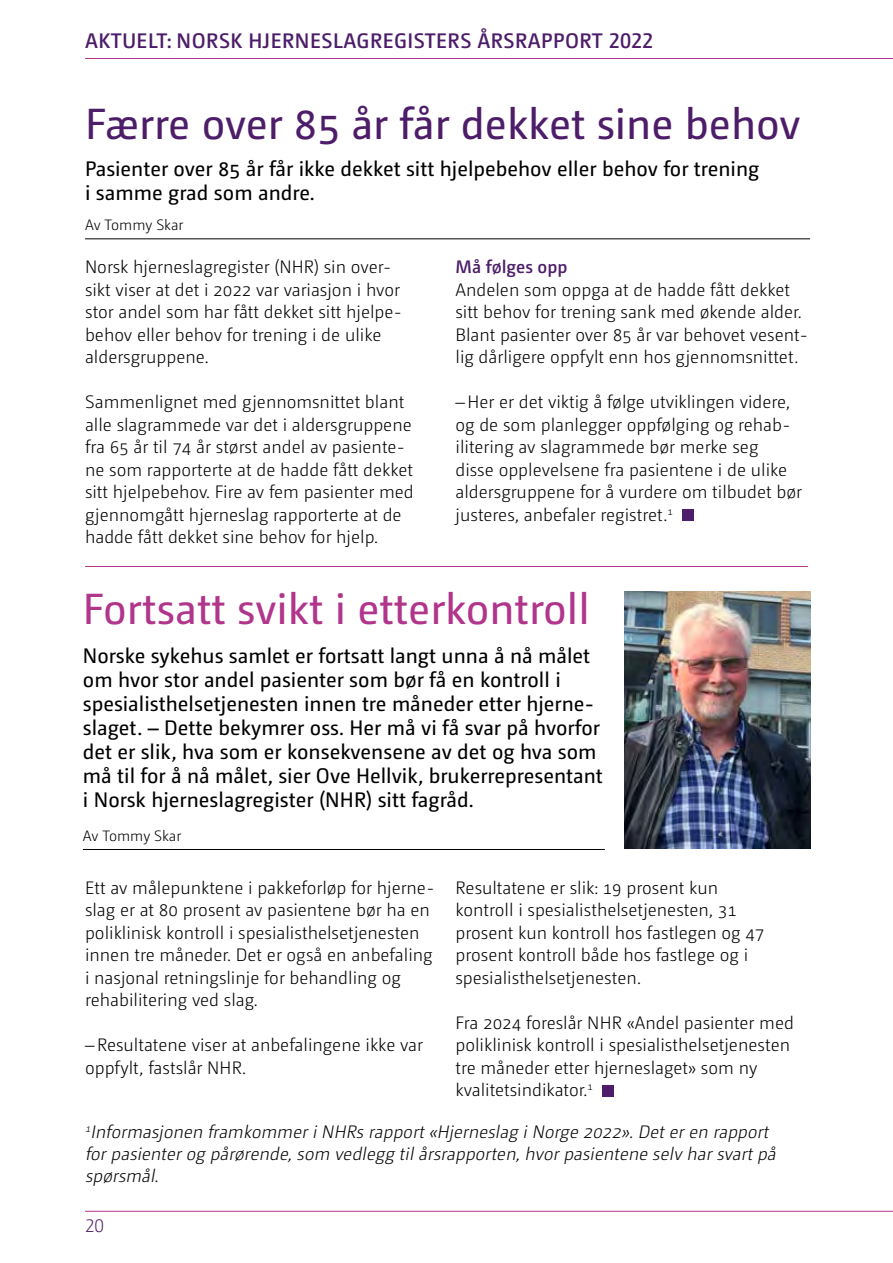
<style>
.page{position:relative;width:893px;height:1263px;background:#fff}
.page>*{position:absolute;margin:0;border:0;box-sizing:border-box;transform-origin:0 0}
.t1{font:43.5px "Camingo Dos Pro";color:#4d1d69}
.t2{font:43.5px "Camingo Dos Pro";color:#b0358b}
.t3{font:21px/24px "Camingo Dos Pro";color:#000}
.t4{font:600 21px "Camingo Dos Pro";letter-spacing:.025em;color:#4d1d69}
.t5{font:300 18px/22.5px "Camingo Dos Pro";color:#000}
.t6{font:italic 300 18px/21.6px "Camingo Dos Pro";letter-spacing:-.005em;color:#050505}
.t7{font:600 18px "Camingo Dos Pro";color:#4d1d69}
.t8{font:300 18px "Camingo Dos Pro";color:#4d1d69}
.t9{font:300 15px "Camingo Dos Pro";letter-spacing:-.005em;color:#000}
</style>
<div class="page">
<hr style="left:85px;top:566px;width:723px;height:1px;background:#b0358b">
<hr style="left:85px;top:58px;width:808px;height:1px;background:#b0358b">
<hr style="left:85px;top:1211px;width:808px;height:1px;background:#b0358b">
<hr style="left:83px;top:849px;width:522px;height:1px;background:#000">
<hr style="left:85px;top:239px;width:725px;height:1px;background:#000">
<div style="left:682px;top:509px;width:12px;height:12px;background:#4d1d69"></div>
<img style="left:624px;top:591px;width:186px;height:257px">
<div style="left:602px;top:1085px;width:12px;height:11px;background:#4d1d69"></div>
<p class="t4" style="left:85px;top:28px;width:570px">AKTUELT: NORSK HJERNESLAGREGISTERS ÅRSRAPPORT 2022</p>
<h1 class="t1" style="left:85px;top:98px;width:717px">Færre over 85 år får dekket sine behov</h1>
<p class="t3" style="left:85px;top:156px;width:676px">Pasienter over 85 år får ikke dekket sitt hjelpebehov eller behov for trening i samme grad som andre.</p>
<p class="t9" style="left:85px;top:216px;width:100px">Av Tommy Skar</p>
<p class="t5" style="left:85px;top:256px;width:318px">Norsk hjerneslagregister (NHR) sin over&shy;sikt viser at det i 2022 var variasjon i hvor stor andel som har fått dekket sitt hjelpe&shy;behov eller behov for trening i de ulike aldersgruppene.</p>
<p class="t5" style="left:85px;top:391px;width:330px">Sammenlignet med gjennomsnittet blant alle slagrammede var det i aldersgruppene fra 65 år til 74 år størst andel av pasiente&shy;ne som rapporterte at de hadde fått dekket sitt hjelpebehov. Fire av fem pasienter med gjennomgått hjerneslag rapporterte at de hadde fått dekket sine behov for hjelp.</p>
<p class="t7" style="left:455px;top:256px;width:114px">Må følges opp</p>
<p class="t5" style="left:455px;top:278px;width:354px">Andelen som oppga at de hadde fått dekket sitt behov for trening sank med økende alder.<br>Blant pasienter over 85 år var behovet vesent&shy;lig dårligere oppfylt enn hos gjennomsnittet.</p>
<p class="t5" style="left:455px;top:391px;width:348px">– Her er det viktig å følge utviklingen videre, og de som planlegger oppfølging og rehab&shy;ilitering av slagrammede bør merke seg<br>disse opplevelsene fra pasientene i de ulike aldersgruppene for å vurdere om tilbudet bør justeres, anbefaler registret.<sup>1</sup></p>
<h1 class="t2" style="left:83px;top:583px;width:508px">Fortsatt svikt i etterkontroll</h1>
<p class="t3" style="left:83px;top:644px;width:521px">Norske sykehus samlet er fortsatt langt unna å nå målet om hvor stor andel pasienter som bør få en kontroll i spesialisthelsetjenesten innen tre måneder etter hjerne&shy;slaget. – Dette bekymrer oss. Her må vi få svar på hvorfor det er slik, hva som er konsekvensene av det og hva som må til for å nå målet, sier Ove Hellvik, brukerrepresentant i Norsk hjerneslagregister (NHR) sitt fagråd.</p>
<p class="t9" style="left:83px;top:827px;width:100px">Av Tommy Skar</p>
<p class="t5" style="left:85px;top:876px;width:351px">Ett av målepunktene i pakkeforløp for hjerne&shy;slag er at 80 prosent av pasientene bør ha en poliklinisk kontroll i spesialisthelsetjenesten innen tre måneder. Det er også en anbefaling i nasjonal retningslinje for behandling og rehabilitering ved slag.</p>
<p class="t5" style="left:85px;top:1034px;width:339px">– Resultatene viser at anbefalingene ikke var oppfylt, fastslår NHR.</p>
<p class="t5" style="left:455px;top:876px;width:310px">Resultatene er slik: 19 prosent kun kontroll i spesialisthelsetjenesten, 31 prosent kun kontroll hos fastlegen og 47 prosent kontroll både hos fastlege og i spesialisthelsetjenesten.</p>
<p class="t5" style="left:455px;top:1011px;width:340px">Fra 2024 foreslår NHR «Andel pasienter med poliklinisk kontroll i spesialisthelsetjenesten tre måneder etter hjerneslaget» som ny kvalitetsindikator.<sup>1</sup></p>
<p class="t6" style="left:85px;top:1121px;width:696px"><sup>1</sup>Informasjonen framkommer i NHRs rapport «Hjerneslag i Norge 2022». Det er en rapport for pasienter og pårørende, som vedlegg til årsrapporten, hvor pasientene selv har svart på spørsmål.</p>
<p class="t8" style="left:85px;top:1216px;width:21px">20</p>
</div>
